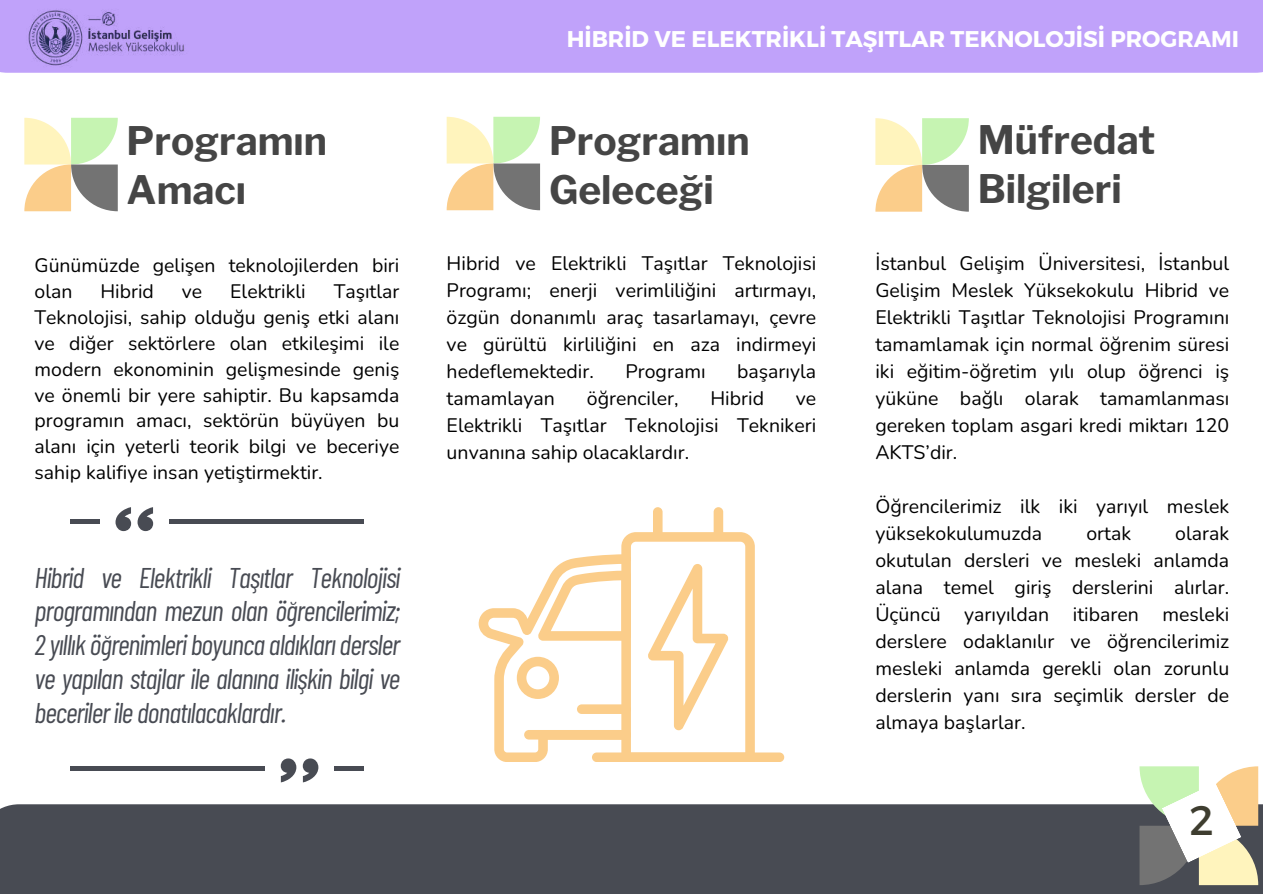
<style>
.page{position:relative;width:1263px;height:894px;background:#fff}
.page>*{position:absolute;margin:0;border:0;box-sizing:border-box;transform-origin:0 0}
.t1{font:41.25px "Montserrat";color:#3e3d2f}
.t2{font:700 39px/49.5px "Libre Franklin";color:#454545}
.t3{font:italic 28.5px/33.8px "Barlow Condensed";letter-spacing:-.03em;color:#484b53;text-align:justify}
.t4{font:700 22.8px "Montserrat";color:#fff}
.t5{font:19.5px/27px "Nunito";color:#000}
</style>
<div class="page">
<div style="left:0;top:804px;width:1263px;height:89px;background:#484b53"></div>
<svg style="left:24px;top:118px;width:94px;height:93px"></svg>
<svg style="left:447px;top:117px;width:93px;height:93px"></svg>
<div style="left:0;top:0;width:1263px;height:73px;background:#c0a2fa"></div>
<svg style="left:138px;top:507px;width:15px;height:24px"></svg>
<svg style="left:116px;top:507px;width:15px;height:24px"></svg>
<hr style="left:70px;top:519px;width:29px;height:4px;background:#484b53">
<hr style="left:169px;top:519px;width:195px;height:4px;background:#484b53">
<svg style="left:281px;top:758px;width:15px;height:24px"></svg>
<svg style="left:303px;top:758px;width:15px;height:24px"></svg>
<hr style="left:334px;top:766px;width:30px;height:4px;background:#484b53">
<hr style="left:70px;top:766px;width:194px;height:4px;background:#484b53">
<svg style="left:875px;top:118px;width:94px;height:93px"></svg>
<svg style="left:1139px;top:766px;width:119px;height:118px"></svg>
<img style="left:20px;top:10px;width:171px;height:63px">
<svg style="left:479px;top:532px;width:276px;height:229px"></svg>
<div style="left:592px;top:752px;width:192px;height:9px;background:#fbcd8a;border-radius:5px"></div>
<div style="left:714px;top:507px;width:9px;height:30px;background:#fbcd8a;border-radius:5px"></div>
<div style="left:653px;top:507px;width:10px;height:30px;background:#fbcd8a;border-radius:5px"></div>
<h2 class="t2" style="left:127px;top:116px;width:202px">Programın<br>Amacı</h2>
<p class="t5" style="left:35px;top:252px;width:364px;line-height:25.8px">Günümüzde gelişen teknolojilerden biri olan</p>
<p class="t5" style="left:35px;top:278px;width:366px;line-height:25.8px;text-align:justify;text-indent:299px">Taşıtlar Teknolojisi, sahip olduğu geniş etki alanı ve diğer sektörlere olan etkileşimi ile modern ekonominin gelişmesinde geniş ve önemli bir yere sahiptir. Bu kapsamda programın amacı, sektörün büyüyen bu alanı için yeterli teorik bilgi ve beceriye sahip kalifiye insan yetiştirmektir.</p>
<p class="t5" style="left:100px;top:278px;width:55px">Hibrid</p>
<p class="t5" style="left:182px;top:278px;width:22px">ve</p>
<p class="t5" style="left:230px;top:278px;width:74px">Elektrikli</p>
<h3 class="t3" style="left:35px;top:559px;width:367px">Hibrid ve Elektrikli Taşıtlar Teknolojisi programından mezun olan öğrencilerimiz; 2 yıllık öğrenimleri boyunca aldıkları dersler ve yapılan stajlar ile alanına ilişkin bilgi ve beceriler ile donatılacaklardır.</h3>
<p class="t4" style="left:567px;top:24px;width:674px">HİBRİD VE ELEKTRİKLİ TAŞITLAR TEKNOLOJİSİ PROGRAMI</p>
<h2 class="t2" style="left:549px;top:116px;width:202px">Programın<br>Geleceği</h2>
<p class="t5" style="left:447px;top:250px;width:371px">Hibrid ve Elektrikli Taşıtlar Teknolojisi Programı; enerji verimliliğini artırmayı, özgün donanımlı araç tasarlamayı, çevre ve gürültü kirliliğini en aza indirmeyi hedeflemektedir.</p>
<p class="t5" style="left:625px;top:358px;width:82px">Programı</p>
<p class="t5" style="left:737px;top:358px;width:81px">başarıyla</p>
<p class="t5" style="left:447px;top:385px;width:110px">tamamlayan</p>
<p class="t5" style="left:587px;top:385px;width:93px">öğrenciler,</p>
<p class="t5" style="left:710px;top:385px;width:55px">Hibrid</p>
<p class="t5" style="left:447px;top:385px;width:371px;text-indent:349px">ve<br>Elektrikli Taşıtlar Teknolojisi Teknikeri unvanına sahip olacaklardır.</p>
<h2 class="t2" style="left:978px;top:115px;width:179px">Müfredat<br>Bilgileri</h2>
<p class="t5" style="left:875px;top:250px;width:355px">İstanbul Gelişim Üniversitesi, İstanbul Gelişim Meslek Yüksekokulu Hibrid ve Elektrikli Taşıtlar Teknolojisi Programını tamamlamak için normal öğrenim süresi iki eğitim-öğretim yılı olup öğrenci iş yüküne bağlı olarak tamamlanması gereken toplam asgari kredi miktarı 120<br>AKTS’dir.</p>
<p class="t5" style="left:875px;top:493px;width:355px">Öğrencilerimiz ilk iki yarıyıl meslek yüksekokulumuzda</p>
<p class="t5" style="left:875px;top:520px;width:355px;text-indent:300px">olarak okutulan dersleri ve mesleki anlamda alana temel giriş derslerini alırlar.<br>Üçüncü yarıyıldan itibaren mesleki derslere odaklanılır ve öğrencilerimiz mesleki anlamda gerekli olan zorunlu derslerin yanı sıra seçimlik dersler de almaya başlarlar.</p>
<p class="t5" style="left:1086px;top:520px;width:46px">ortak</p>
<h1 class="t1" style="left:1189px;top:793px;width:26px">2</h1>
</div>
